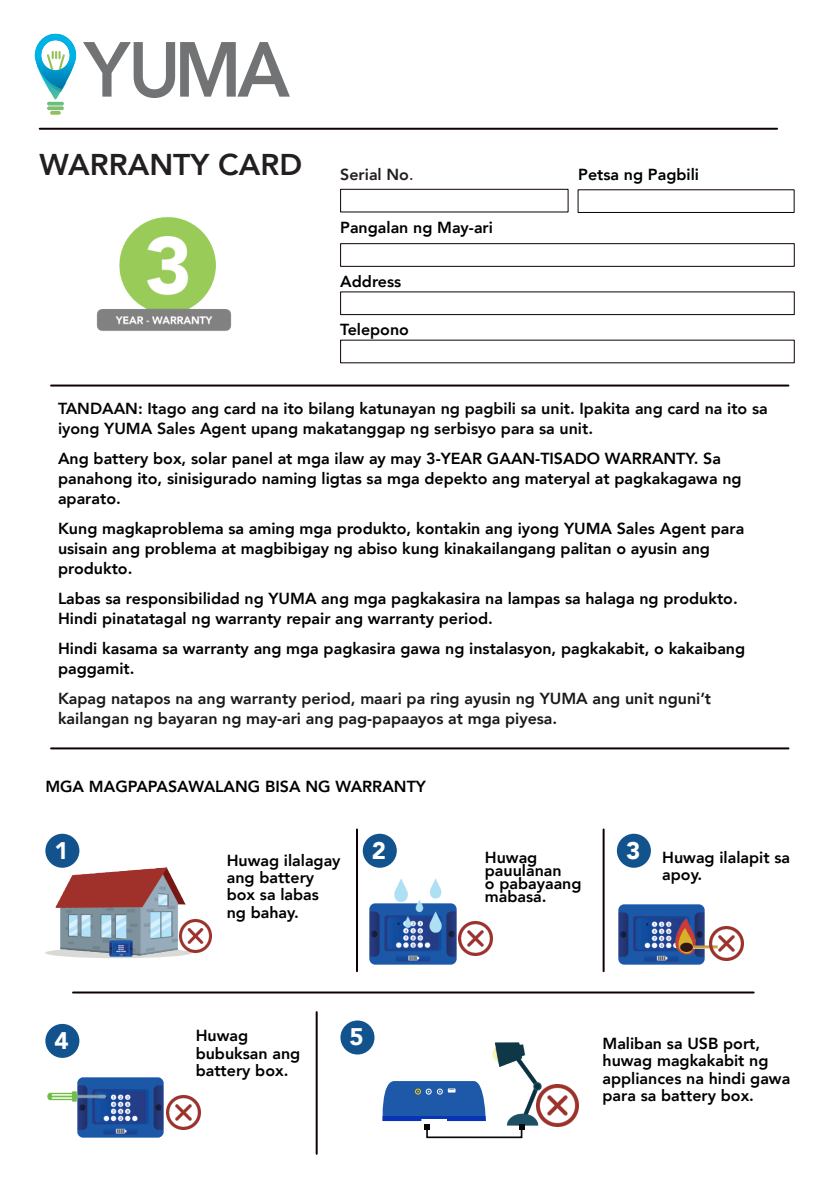
<style>
.page{position:relative;width:840px;height:1191px;background:#fff}
.page>*{position:absolute;margin:0;border:0;box-sizing:border-box;transform-origin:0 0}
.t1{font:800 30px "Avenir";color:#231f20}
.t2{font:900 24px "Avenir";color:#fff}
.t3{font:800 16px/17.2px "Avenir";color:#000}
.t4{font:800 16px/20px "Avenir";color:#060505}
.t5{font:800 16px/20px "Avenir";color:#1b1819}
.t6{font:800 16px "Avenir";color:#231f20}
.s1{font-weight:500}
</style>
<div class="page">
<svg style="left:83px;top:42px;width:207px;height:56px"></svg>
<svg style="left:35px;top:34px;width:41px;height:81px"></svg>
<hr style="left:40px;top:128px;width:737px;height:2px;background:#0f0003">
<div style="left:340px;top:1020px;width:34px;height:34px;background:#12538e;border-radius:50%"></div>
<img style="left:493px;top:1043px;width:48px;height:82px">
<img style="left:536px;top:1084px;width:42px;height:43px">
<svg style="left:382px;top:1081px;width:143px;height:58px"></svg>
<div style="left:45px;top:1024px;width:34px;height:34px;background:#12538e;border-radius:50%"></div>
<img style="left:78px;top:1077px;width:86px;height:60px">
<img style="left:48px;top:1091px;width:59px;height:11px">
<img style="left:167px;top:1096px;width:33px;height:33px">
<img style="left:618px;top:904px;width:86px;height:60px">
<img style="left:675px;top:918px;width:34px;height:36px">
<img style="left:709px;top:926px;width:34px;height:34px">
<div style="left:617px;top:834px;width:34px;height:34px;background:#12538e;border-radius:50%"></div>
<div style="left:363px;top:834px;width:34px;height:34px;background:#12538e;border-radius:50%"></div>
<img style="left:369px;top:904px;width:87px;height:60px">
<img style="left:395px;top:879px;width:46px;height:54px">
<img style="left:459px;top:922px;width:34px;height:34px">
<svg style="left:45px;top:948px;width:146px;height:10px"></svg>
<img style="left:56px;top:867px;width:130px;height:88px">
<img style="left:109px;top:940px;width:23px;height:16px">
<img style="left:179px;top:920px;width:33px;height:32px">
<div style="left:45px;top:834px;width:34px;height:34px;background:#12538e;border-radius:50%"></div>
<hr style="left:73px;top:991px;width:680px;height:2px;background:#0f0003">
<hr style="left:356px;top:829px;width:2px;height:142px;background:#0f0003">
<hr style="left:315px;top:1012px;width:2px;height:142px;background:#0f0003">
<hr style="left:602px;top:829px;width:2px;height:142px;background:#0f0003">
<hr style="left:51px;top:747px;width:737px;height:2px;background:#0f0003">
<hr style="left:51px;top:385px;width:737px;height:2px;background:#0f0003">
<div style="left:340px;top:291px;width:454px;height:24px;border:1px solid #0f0003"></div>
<div style="left:340px;top:243px;width:454px;height:24px;border:1px solid #0f0003"></div>
<div style="left:577px;top:189px;width:217px;height:24px;border:1px solid #0f0003"></div>
<div style="left:340px;top:189px;width:228px;height:23px;border:1px solid #0f0003"></div>
<img style="left:97px;top:217px;width:134px;height:114px">
<h1 class="t1" style="left:39px;top:145px;width:264px">WARRANTY CARD</h1>
<p class="t6" style="left:340px;top:164px;width:75px">Serial No<span class="s1">.</span></p>
<p class="t3" style="left:578px;top:166px;width:122px">Petsa ng Pagbili</p>
<p class="t3" style="left:340px;top:219px;width:154px">Pangalan ng May-ari</p>
<p class="t3" style="left:340px;top:273px;width:63px">Address</p>
<p class="t3" style="left:340px;top:321px;width:70px">Telepono</p>
<p class="t4" style="left:58px;top:398px;width:711px">TANDAAN: Itago ang card na ito bilang katunayan ng pagbili sa unit. Ipakita ang card na ito sa iyong YUMA Sales Agent upang makatanggap ng serbisyo para sa unit.</p>
<p class="t3" style="left:58px;top:448px;width:685px;line-height:20px">Ang battery box, solar panel at mga ilaw ay may 3-YEAR GAAN-TISADO WARRANTY. Sa panahong ito, sinisigurado naming ligtas sa mga depekto ang materyal at pagkakagawa ng aparato.</p>
<p class="t3" style="left:58px;top:518px;width:687px;line-height:20px">Kung magkaproblema sa aming mga produkto, kontakin ang iyong YUMA Sales Agent para usisain ang problema at magbibigay ng abiso kung kinakailangang palitan o ayusin ang produkto.</p>
<p class="t3" style="left:58px;top:588px;width:681px;line-height:20px">Labas sa responsibilidad ng YUMA ang mga pagkakasira na lampas sa halaga ng produkto.<br>Hindi pinatatagal ng warranty repair ang warranty period.</p>
<p class="t3" style="left:58px;top:638px;width:688px;line-height:20px">Hindi kasama sa warranty ang mga pagkasira gawa ng instalasyon, pagkakabit, o kakaibang paggamit.</p>
<p class="t5" style="left:58px;top:688px;width:654px">Kapag natapos na ang warranty period, maari pa ring ayusin ng YUMA ang unit nguni’t kailangan ng bayaran ng may-ari ang pag-papaayos at mga piyesa.</p>
<p class="t3" style="left:45px;top:778px;width:382px">MGA MAGPAPASAWALANG BISA NG WARRANTY</p>
<h2 class="t2" style="left:54px;top:834px;width:16px">1</h2>
<h2 class="t2" style="left:54px;top:1025px;width:16px">4</h2>
<p class="t3" style="left:227px;top:852px;width:115px">Huwag ilalagay ang battery box sa labas ng bahay.</p>
<h2 class="t2" style="left:372px;top:834px;width:16px">2</h2>
<p class="t3" style="left:196px;top:1027px;width:54px">Huwag</p>
<h2 class="t2" style="left:349px;top:1021px;width:16px">5</h2>
<p class="t3" style="left:196px;top:1044px;width:106px">bubuksan ang battery box.</p>
<p class="t3" style="left:485px;top:849px;width:54px">Huwag</p>
<p class="t3" style="left:485px;top:864px;width:98px;line-height:13px">pauulanan<br>o pabayaang mabasa.</p>
<h2 class="t2" style="left:626px;top:834px;width:16px">3</h2>
<p class="t3" style="left:662px;top:849px;width:129px">Huwag ilalapit sa apoy.</p>
<p class="t3" style="left:602px;top:1035px;width:189px">Maliban sa USB port, huwag magkakabit ng appliances na hindi gawa para sa battery box.</p>
</div>
